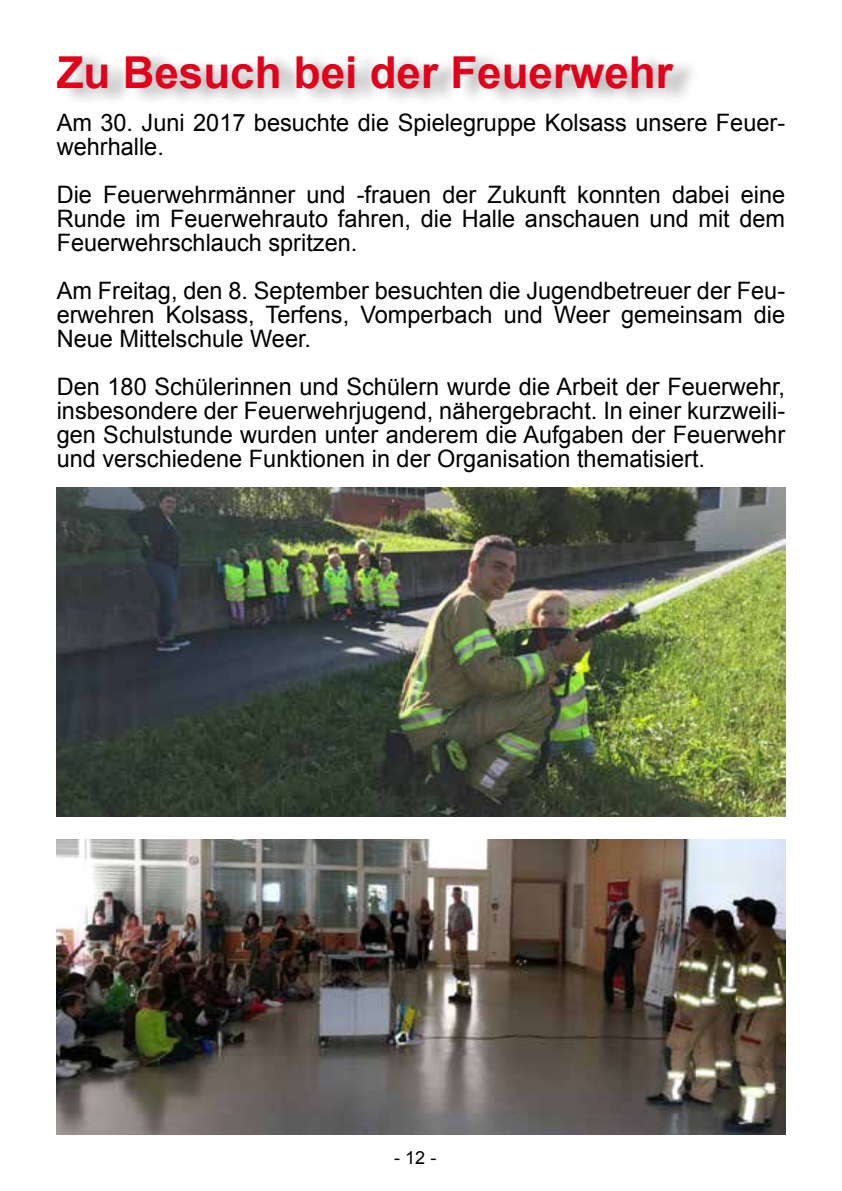
<style>
.page{position:relative;width:842px;height:1191px;background:#fff}
.page>*{position:absolute;margin:0;border:0;box-sizing:border-box;transform-origin:0 0}
.t1{font:700 44px "Arial";color:#e2001a}
.t2{font:24px/24px "Arial";color:#000;text-align:justify}
.t3{font:18px "Arial";color:#000}
</style>
<div class="page">
<div style="left:61px;top:50px;width:640px;height:56px;background:#000;opacity:.35"></div>
<img style="left:57px;top:839px;width:728px;height:295px">
<img style="left:57px;top:488px;width:728px;height:328px">
<h1 class="t1" style="left:57px;top:44px;width:618px">Zu Besuch bei der Feuerwehr</h1>
<p class="t2" style="left:57px;top:111px;width:730px">Am 30. Juni 2017 besuchte die Spielegruppe Kolsass unsere Feuer&shy;wehrhalle.</p>
<p class="t2" style="left:57px;top:183px;width:730px">Die Feuerwehrmänner und -frauen der Zukunft konnten dabei eine Runde im Feuerwehrauto fahren, die Halle anschauen und mit dem Feuerwehrschlauch spritzen.</p>
<p class="t2" style="left:57px;top:279px;width:730px">Am Freitag, den 8. September besuchten die Jugendbetreuer der Feu&shy;erwehren Kolsass, Terfens, Vomperbach und Weer gemeinsam die Neue Mittelschule Weer.</p>
<p class="t2" style="left:57px;top:375px;width:730px">Den 180 Schülerinnen und Schülern wurde die Arbeit der Feuerwehr, insbesondere der Feuerwehrjugend, nähergebracht. In einer kurzweili&shy;gen Schulstunde wurden unter anderem die Aufgaben der Feuerwehr und verschiedene Funktionen in der Organisation thematisiert.</p>
<p class="t3" style="left:394px;top:1146px;width:44px">- 12 -</p>
</div>
